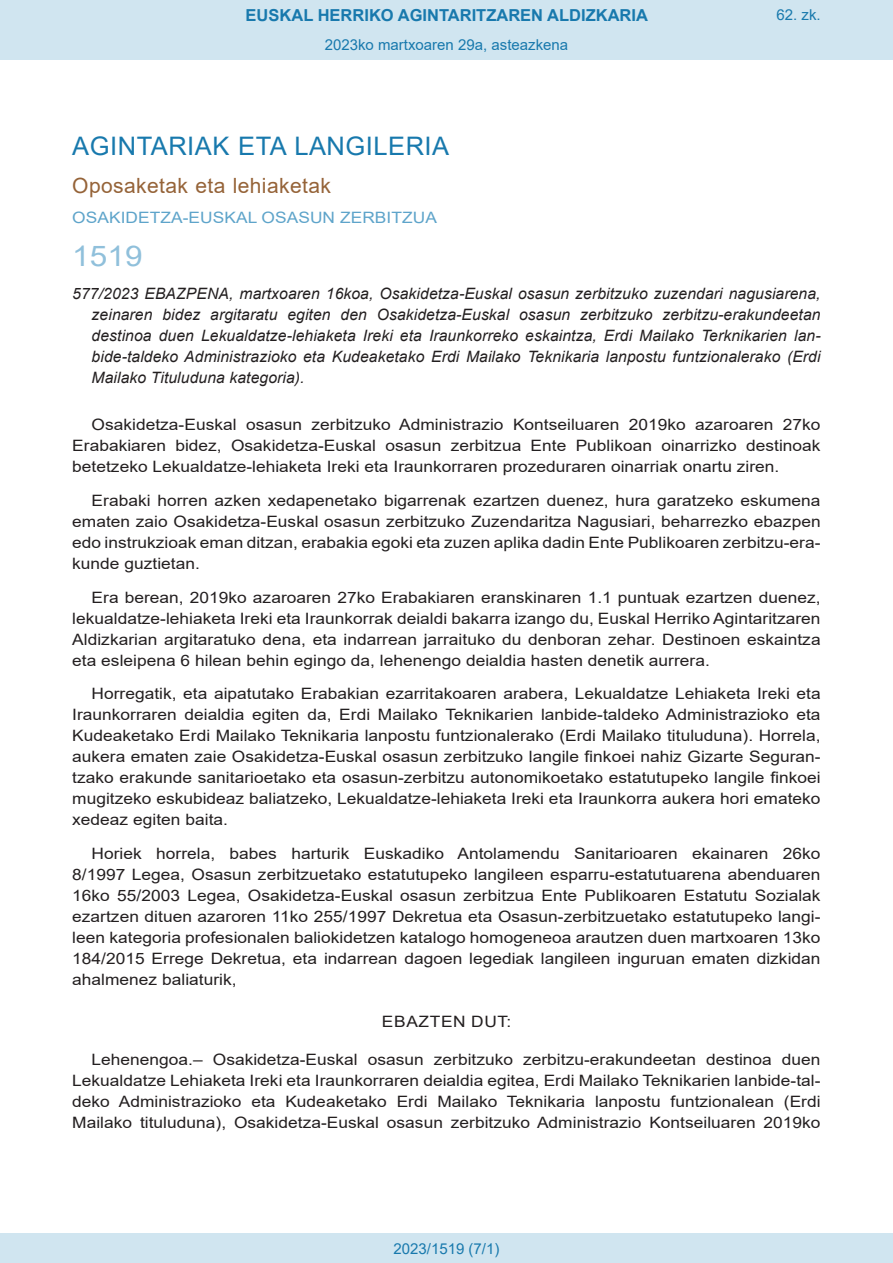
<style>
.page{position:relative;width:893px;height:1263px;background:#fff}
.page>*{position:absolute;margin:0;border:0;box-sizing:border-box;transform-origin:0 0}
.BOPVOrden{font:28.5px "Arial";color:#90c0db;scale:1.11 1}
.BOPVSeccion{font:25.5px "Arial";letter-spacing:.02em;color:#1879ad}
.BOPVSubseccion{font:21px "Arial";letter-spacing:.02em;color:#956338}
.t1{font:700 16.5px "Arial";color:#1879ad}
.BOPVDetalle{font:15.6px/21px "Arial";color:#231f20;text-align:justify;scale:1.11 1}
.BOPVTitulo{font:italic 15.6px/21px "Arial";letter-spacing:.005em;color:#231f20;text-align:justify}
.BOPVOrganismo{font:15.6px "Arial";letter-spacing:.005em;color:#5ea4ca;scale:1.11 1}
.BOPVClave{font:15.6px "Arial";letter-spacing:.035em;color:#231f20;scale:1.11 1}
.Paginacion_Centro{font:15px "Arial";color:#1879ad}
</style>
<div class="page">
<div style="left:0;top:0;width:893px;height:60px;background:#d0e5f0"></div>
<div style="left:0;top:1233px;width:893px;height:30px;background:#d0e5f0"></div>
<p class="t1" style="left:246px;top:3px;width:404px">EUSKAL HERRIKO AGINTARITZAREN ALDIZKARIA</p>
<p class="Paginacion_Centro" style="left:325px;top:35px;width:245px">2023ko martxoaren 29a, asteazkena</p>
<p class="Paginacion_Centro" style="left:776px;top:5px;width:46px">62. zk.</p>
<p class="BOPVSeccion" style="left:72px;top:128px;width:378px">AGINTARIAK ETA LANGILERIA</p>
<p class="BOPVSubseccion" style="left:72px;top:171px;width:260px">Oposaketak eta lehiaketak</p>
<p class="BOPVOrganismo" style="left:72px;top:207px;width:330px">OSAKIDETZA-EUSKAL OSASUN ZERBITZUA</p>
<p class="BOPVOrden" style="left:72px;top:236px;width:65px">1519</p>
<p class="BOPVTitulo" style="left:92px;top:284px;width:731px;text-indent:-19px">577/2023 EBAZPENA, martxoaren 16koa, Osakidetza-Euskal osasun zerbitzuko zuzendari nagusiarena, zeinaren bidez argitaratu egiten den Osakidetza-Euskal osasun zerbitzuko zerbitzu-erakundeetan destinoa duen Lekualdatze-lehiaketa Ireki eta Iraunkorreko eskaintza, Erdi Mailako Terknikarien lan&shy;bide-taldeko Administrazioko eta Kudeaketako Erdi Mailako Teknikaria lanpostu funtzionalerako (Erdi Mailako Tituluduna kategoria).</p>
<p class="BOPVDetalle" style="left:72px;top:414px;width:676px;text-indent:19px">Osakidetza-Euskal osasun zerbitzuko Administrazio Kontseiluaren 2019ko azaroaren 27ko Erabakiaren bidez, Osakidetza-Euskal osasun zerbitzua Ente Publikoan oinarrizko destinoak betetzeko Lekualdatze-lehiaketa Ireki eta Iraunkorraren prozeduraren oinarriak onartu ziren.</p>
<p class="BOPVDetalle" style="left:72px;top:490px;width:676px;text-indent:19px">Erabaki horren azken xedapenetako bigarrenak ezartzen duenez, hura garatzeko eskumena ematen zaio Osakidetza-Euskal osasun zerbitzuko Zuzendaritza Nagusiari, beharrezko ebazpen edo instrukzioak eman ditzan, erabakia egoki eta zuzen aplika dadin Ente Publikoaren zerbitzu-era&shy;kunde guztietan.</p>
<p class="BOPVDetalle" style="left:72px;top:586px;width:676px;text-indent:19px">Era berean, 2019ko azaroaren 27ko Erabakiaren eranskinaren 1.1 puntuak ezartzen duenez, lekualdatze-lehiaketa Ireki eta Iraunkorrak deialdi bakarra izango du, Euskal Herriko Agintaritzaren Aldizkarian argitaratuko dena, eta indarrean jarraituko du denboran zehar. Destinoen eskaintza eta esleipena 6 hilean behin egingo da, lehenengo deialdia hasten denetik aurrera.</p>
<p class="BOPVDetalle" style="left:72px;top:683px;width:676px;text-indent:19px">Horregatik, eta aipatutako Erabakian ezarritakoaren arabera, Lekualdatze Lehiaketa Ireki eta Iraunkorraren deialdia egiten da, Erdi Mailako Teknikarien lanbide-taldeko Administrazioko eta Kudeaketako Erdi Mailako Teknikaria lanpostu funtzionalerako (Erdi Mailako tituluduna). Horrela, aukera ematen zaie Osakidetza-Euskal osasun zerbitzuko langile finkoei nahiz Gizarte Seguran&shy;tzako erakunde sanitarioetako eta osasun-zerbitzu autonomikoetako estatutupeko langile finkoei mugitzeko eskubideaz baliatzeko, Lekualdatze-lehiaketa Ireki eta Iraunkorra aukera hori emateko xedeaz egiten baita.</p>
<p class="BOPVDetalle" style="left:72px;top:843px;width:676px;text-indent:19px">Horiek horrela, babes harturik Euskadiko Antolamendu Sanitarioaren ekainaren 26ko 8/1997 Legea, Osasun zerbitzuetako estatutupeko langileen esparru-estatutuarena abenduaren 16ko 55/2003 Legea, Osakidetza-Euskal osasun zerbitzua Ente Publikoaren Estatutu Sozialak ezartzen dituen azaroren 11ko 255/1997 Dekretua eta Osasun-zerbitzuetako estatutupeko langi&shy;leen kategoria profesionalen baliokidetzen katalogo homogeneoa arautzen duen martxoaren 13ko 184/2015 Errege Dekretua, eta indarrean dagoen legediak langileen inguruan ematen dizkidan ahalmenez baliaturik,</p>
<p class="BOPVClave" style="left:382px;top:1011px;width:118px">EBAZTEN DUT:</p>
<p class="BOPVDetalle" style="left:72px;top:1049px;width:676px;text-indent:19px">Lehenengoa.– Osakidetza-Euskal osasun zerbitzuko zerbitzu-erakundeetan destinoa duen Lekualdatze Lehiaketa Ireki eta Iraunkorraren deialdia egitea, Erdi Mailako Teknikarien lanbide-tal&shy;deko Administrazioko eta Kudeaketako Erdi Mailako Teknikaria lanpostu funtzionalean (Erdi Mailako tituluduna), Osakidetza-Euskal osasun zerbitzuko Administrazio Kontseiluaren 2019ko</p>
<p class="Paginacion_Centro" style="left:393px;top:1238px;width:107px">2023/1519 (7/1)</p>
</div>
